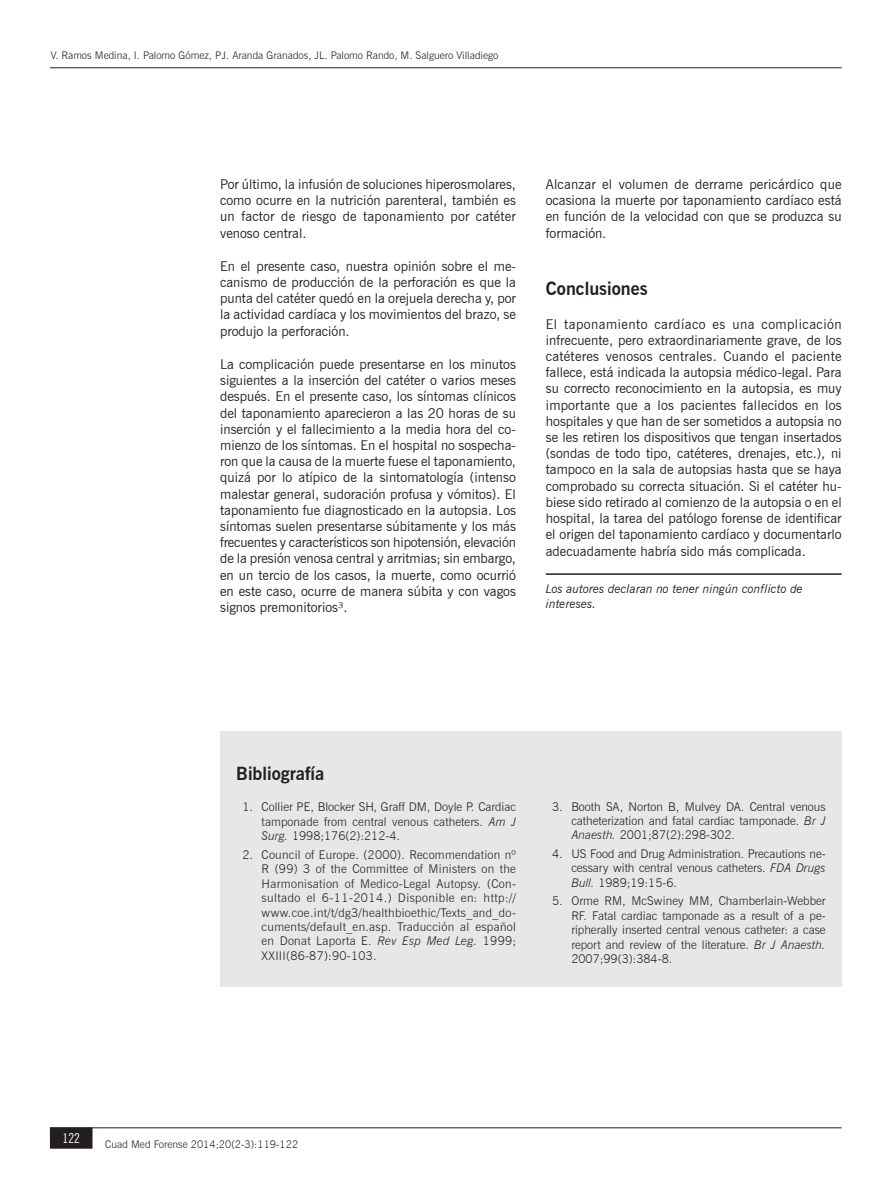
<style>
.page{position:relative;width:895px;height:1190px;background:#fff}
.page>*{position:absolute;margin:0;border:0;box-sizing:border-box;transform-origin:0 0}
.t1{font:700 18px "News Gothic BT";color:#231f20}
.t2{font:13.5px/16.2px "News Gothic BT";color:#231f20;text-align:justify}
.t3{font:condensed 13.5px "News Gothic BT";color:#fff}
.t4{font:300 12px/14.4px "News Gothic BT";color:#231f20;text-align:justify}
.t5{font:italic 12px/14.4px "News Gothic BT";color:#231f20}
.t6{font:300 10.5px "News Gothic BT";color:#231f20}
.s1{font-style:italic}
</style>
<div class="page">
<hr style="left:50px;top:67px;width:791px;height:1px;background:#231f20">
<div style="left:51px;top:1128px;width:41px;height:19px;background:#231f20"></div>
<div style="left:50px;top:1127px;width:42px;height:21px;border:2px solid #231f20"></div>
<hr style="left:50px;top:1127px;width:791px;height:1px;background:#231f20">
<hr style="left:545px;top:573px;width:296px;height:2px;background:#231f20">
<div style="left:220px;top:731px;width:621px;height:256px;background:#e6e7e9"></div>
<p class="t6" style="left:51px;top:49px;width:449px">V. Ramos Medina, I. Palomo Gómez, PJ. Aranda Granados, JL. Palomo Rando, M. Salguero Villadiego</p>
<p class="t2" style="left:220px;top:176px;width:297px">Por último, la infusión de soluciones hiperosmolares, como ocurre en la nutrición parenteral, también es un factor de riesgo de taponamiento por catéter venoso central.</p>
<p class="t2" style="left:220px;top:258px;width:297px">En el presente caso, nuestra opinión sobre el me&shy;canismo de producción de la perforación es que la punta del catéter quedó en la orejuela derecha y, por la actividad cardíaca y los movimientos del brazo, se produjo la perforación.</p>
<p class="t2" style="left:220px;top:356px;width:297px">La complicación puede presentarse en los minutos siguientes a la inserción del catéter o varios meses después. En el presente caso, los síntomas clínicos del taponamiento aparecieron a las 20 horas de su inserción y el fallecimiento a la media hora del co&shy;mienzo de los síntomas. En el hospital no sospecha&shy;ron que la causa de la muerte fuese el taponamiento, quizá por lo atípico de la sintomatología (intenso malestar general, sudoración profusa y vómitos). El taponamiento fue diagnosticado en la autopsia. Los síntomas suelen presentarse súbitamente y los más frecuentes y característicos son hipotensión, elevación de la presión venosa central y arritmias; sin embargo, en un tercio de los casos, la muerte, como ocurrió en este caso, ocurre de manera súbita y con vagos signos premonitorios³.</p>
<p class="t2" style="left:545px;top:176px;width:297px">Alcanzar el volumen de derrame pericárdico que ocasiona la muerte por taponamiento cardíaco está en función de la velocidad con que se produzca su formación.</p>
<h1 class="t1" style="left:545px;top:278px;width:103px">Conclusiones</h1>
<p class="t2" style="left:545px;top:315px;width:297px">El taponamiento cardíaco es una complicación infrecuente, pero extraordinariamente grave, de los catéteres venosos centrales. Cuando el paciente fallece, está indicada la autopsia médico-legal. Para su correcto reconocimiento en la autopsia, es muy importante que a los pacientes fallecidos en los hospitales y que han de ser sometidos a autopsia no se les retiren los dispositivos que tengan insertados (sondas de todo tipo, catéteres, drenajes, etc.), ni tampoco en la sala de autopsias hasta que se haya comprobado su correcta situación. Si el catéter hu&shy;biese sido retirado al comienzo de la autopsia o en el hospital, la tarea del patólogo forense de identificar el origen del taponamiento cardíaco y documentarlo adecuadamente habría sido más complicada.</p>
<p class="t5" style="left:545px;top:582px;width:258px">Los autores declaran no tener ningún conflicto de intereses.</p>
<h1 class="t1" style="left:236px;top:762px;width:90px">Bibliografía</h1>
<p class="t4" style="left:261px;top:800px;width:256px;text-indent:-19px">1. Collier PE, Blocker SH, Graff DM, Doyle P. Cardiac tamponade from central venous catheters. <span class="s1">Am J Surg.</span> 1998;176(2):212-4.</p>
<p class="t4" style="left:261px;top:847px;width:256px;text-indent:-19px">2. Council of Europe. (2000). Recommendation nº R (99) 3 of the Committee of Ministers on the Harmonisation of Medico-Legal Autopsy. (Con&shy;sultado el 6-11-2014.) Disponible en: http:// www.coe.int/t/dg3/healthbioethic/Texts_and_do&shy;cuments/default_en.asp. Traducción al español en Donat Laporta E. <span class="s1">Rev Esp Med Leg.</span> 1999; XXIII(86-87):90-103.</p>
<p class="t4" style="left:571px;top:799px;width:256px;text-indent:-19px">3. Booth SA, Norton B, Mulvey DA. Central venous catheterization and fatal cardiac tamponade. <span class="s1">Br J Anaesth.</span> 2001;87(2):298-302.</p>
<p class="t4" style="left:571px;top:846px;width:256px;text-indent:-19px">4. US Food and Drug Administration. Precautions ne&shy;cessary with central venous catheters. <span class="s1">FDA Drugs Bull.</span> 1989;19:15-6.</p>
<p class="t4" style="left:571px;top:894px;width:256px;text-indent:-19px">5. Orme RM, McSwiney MM, Chamberlain-Webber RF. Fatal cardiac tamponade as a result of a pe&shy;ripherally inserted central venous catheter: a case report and review of the literature. <span class="s1">Br J Anaesth.<br></span>2007;99(3):384-8.</p>
<p class="t3" style="left:63px;top:1129px;width:19px">122</p>
<p class="t6" style="left:105px;top:1138px;width:194px">Cuad Med Forense 2014;20(2-3):119-122</p>
</div>
